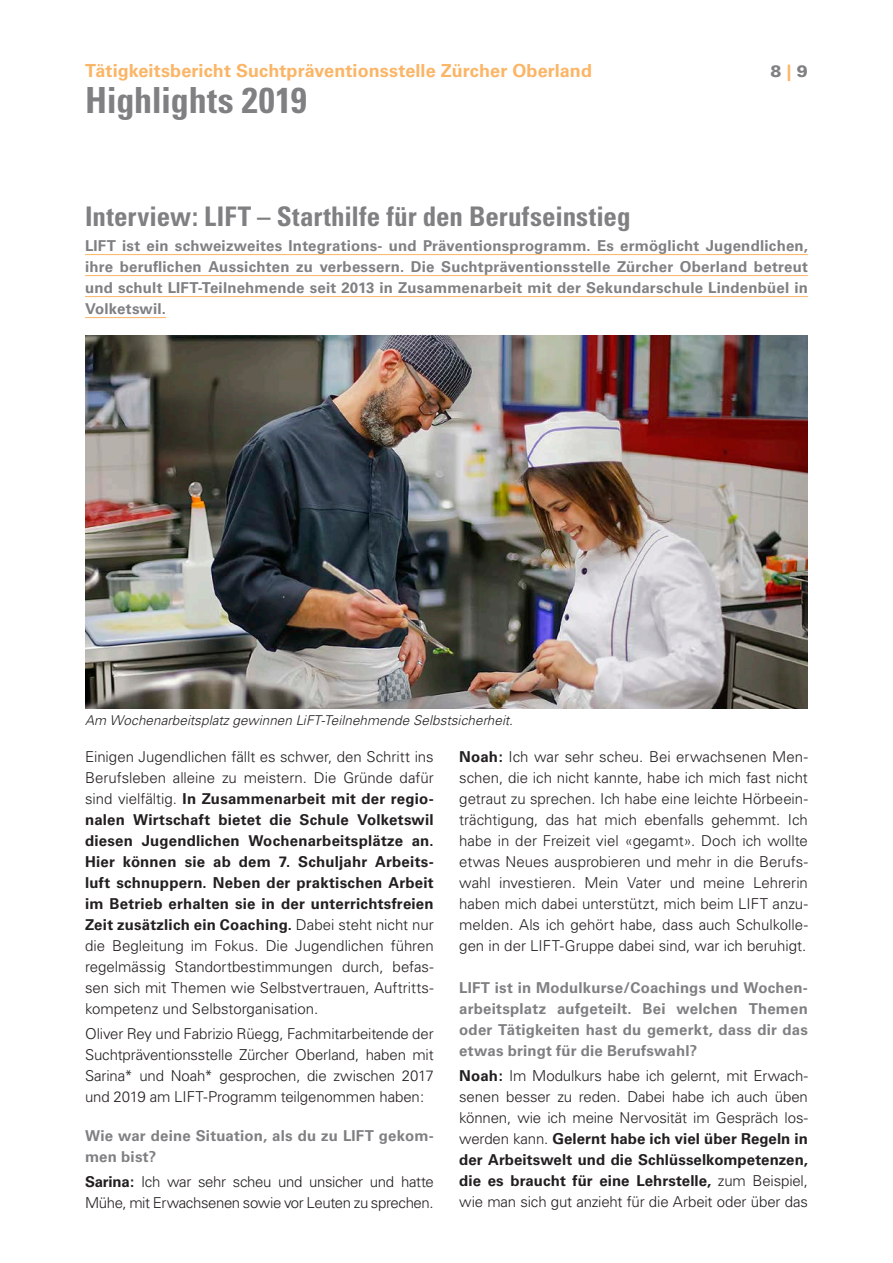
<style>
.page{position:relative;width:893px;height:1263px;background:#fff}
.page>*{position:absolute;margin:0;border:0;box-sizing:border-box;transform-origin:0 0}
.titel_01{font:700 condensed 36px "Univers";letter-spacing:-.005em;color:#808083}
.zwischentitel{font:700 condensed 27px "Univers";letter-spacing:.005em;color:#808083}
.Spitzmarke{font:700 18px "Univers";letter-spacing:.005em;color:#fbb566}
.pagina{font:900 16.5px "Univers";color:#808083}
.text{font:300 15px/21px "Univers";letter-spacing:-.01em;color:#231f20;text-align:justify}
.zwischentitel-2{font:300 15px/21px "Univers";color:#231f20;text-align:justify}
.Lead_Spaltenspanne{font:700 15px/21px "Univers";letter-spacing:.015em;color:#808083;text-align:justify}
.Interview_Frage{font:700 15px/21px "Univers";letter-spacing:.015em;color:#808083}
.legende_01{font:italic 300 13.5px "Univers";letter-spacing:.005em;color:#231f20}
.s1{color:#fbb566}
.s2{font-weight:700}
</style>
<div class="page">
<hr style="left:85px;top:254px;width:723px;height:1px;background:#fbb566">
<hr style="left:85px;top:275px;width:723px;height:1px;background:#fbb566">
<hr style="left:85px;top:296px;width:723px;height:1px;background:#fbb566">
<hr style="left:85px;top:317px;width:81px;height:1px;background:#fbb566">
<img style="left:85px;top:336px;width:723px;height:372px">
<p class="Spitzmarke" style="left:85px;top:60px;width:508px">Tätigkeitsbericht Suchtpräventionsstelle Zürcher Oberland</p>
<p class="titel_01" style="left:85px;top:78px;width:223px">Highlights 2019</p>
<p class="pagina" style="left:770px;top:61px;width:39px">8 <span class="s1">|</span> 9</p>
<p class="zwischentitel" style="left:85px;top:199px;width:547px">Interview: LIFT – Starthilfe für den Berufseinstieg</p>
<p class="Lead_Spaltenspanne" style="left:85px;top:235px;width:724px">LIFT ist ein schweizweites Integrations- und Präventionsprogramm. Es ermöglicht Jugendlichen, ihre beruflichen Aussichten zu verbessern. Die Suchtpräventionsstelle Zürcher Oberland betreut und schult LIFT-Teilnehmende seit 2013 in Zusammenarbeit mit der Sekundarschule Lindenbüel in Volketswil.</p>
<p class="legende_01" style="left:85px;top:712px;width:429px">Am Wochenarbeitsplatz gewinnen LiFT-Teilnehmende Selbstsicherheit.</p>
<p class="zwischentitel-2" style="left:85px;top:746px;width:350px">Einigen Jugendlichen fällt es schwer, den Schritt ins Berufsleben alleine zu meistern. Die Gründe dafür sind vielfältig. <span class="s2">In Zusammenarbeit mit der regio&shy;nalen Wirtschaft bietet die Schule Volketswil diesen Jugendlichen Wochenarbeitsplätze an.<br>Hier können sie ab dem 7. Schuljahr Arbeits&shy;luft schnuppern. Neben der praktischen Arbeit im Betrieb erhalten sie in der unterrichtsfreien Zeit zusätzlich ein Coaching.</span> Dabei steht nicht nur die Begleitung im Fokus. Die Jugendlichen führen regelmässig Standortbestimmungen durch, befas&shy;sen sich mit Themen wie Selbstvertrauen, Auftritts&shy;kompetenz und Selbstorganisation.</p>
<p class="text" style="left:85px;top:1023px;width:350px">Oliver Rey und Fabrizio Rüegg, Fachmitarbeitende der Suchtpräventionsstelle Zürcher Oberland, haben mit Sarina* und Noah* gesprochen, die zwischen 2017 und 2019 am LIFT-Programm teilgenommen haben:</p>
<p class="Interview_Frage" style="left:85px;top:1125px;width:350px">Wie war deine Situation, als du zu LIFT gekom&shy;men bist?</p>
<p class="text" style="left:85px;top:1171px;width:350px"><span class="s2">Sarina:</span> Ich war sehr scheu und unsicher und hatte<br>Mühe, mit Erwachsenen sowie vor Leuten zu sprechen.</p>
<p class="text" style="left:459px;top:746px;width:350px"><span class="s2">Noah:</span> Ich war sehr scheu. Bei erwachsenen Men&shy;schen, die ich nicht kannte, habe ich mich fast nicht getraut zu sprechen. Ich habe eine leichte Hörbeein&shy;trächtigung, das hat mich ebenfalls gehemmt. Ich habe in der Freizeit viel «gegamt». Doch ich wollte etwas Neues ausprobieren und mehr in die Berufs&shy;wahl investieren. Mein Vater und meine Lehrerin haben mich dabei unterstützt, mich beim LIFT anzu&shy;melden. Als ich gehört habe, dass auch Schulkolle&shy;gen in der LIFT-Gruppe dabei sind, war ich beruhigt.</p>
<p class="Interview_Frage" style="left:459px;top:977px;width:350px;text-align:justify">LIFT ist in Modulkurse/Coachings und Wochen&shy;arbeitsplatz aufgeteilt. Bei welchen Themen oder Tätigkeiten hast du gemerkt, dass dir das etwas bringt für die Berufswahl?</p>
<p class="text" style="left:459px;top:1065px;width:350px"><span class="s2">Noah:</span> Im Modulkurs habe ich gelernt, mit Erwach&shy;senen besser zu reden. Dabei habe ich auch üben können, wie ich meine Nervosität im Gespräch los&shy;werden kann. <span class="s2">Gelernt habe ich viel über Regeln in der Arbeitswelt und die Schlüsselkompetenzen, die es braucht für eine Lehrstelle,</span> zum Beispiel, wie man sich gut anzieht für die Arbeit oder über das</p>
</div>
